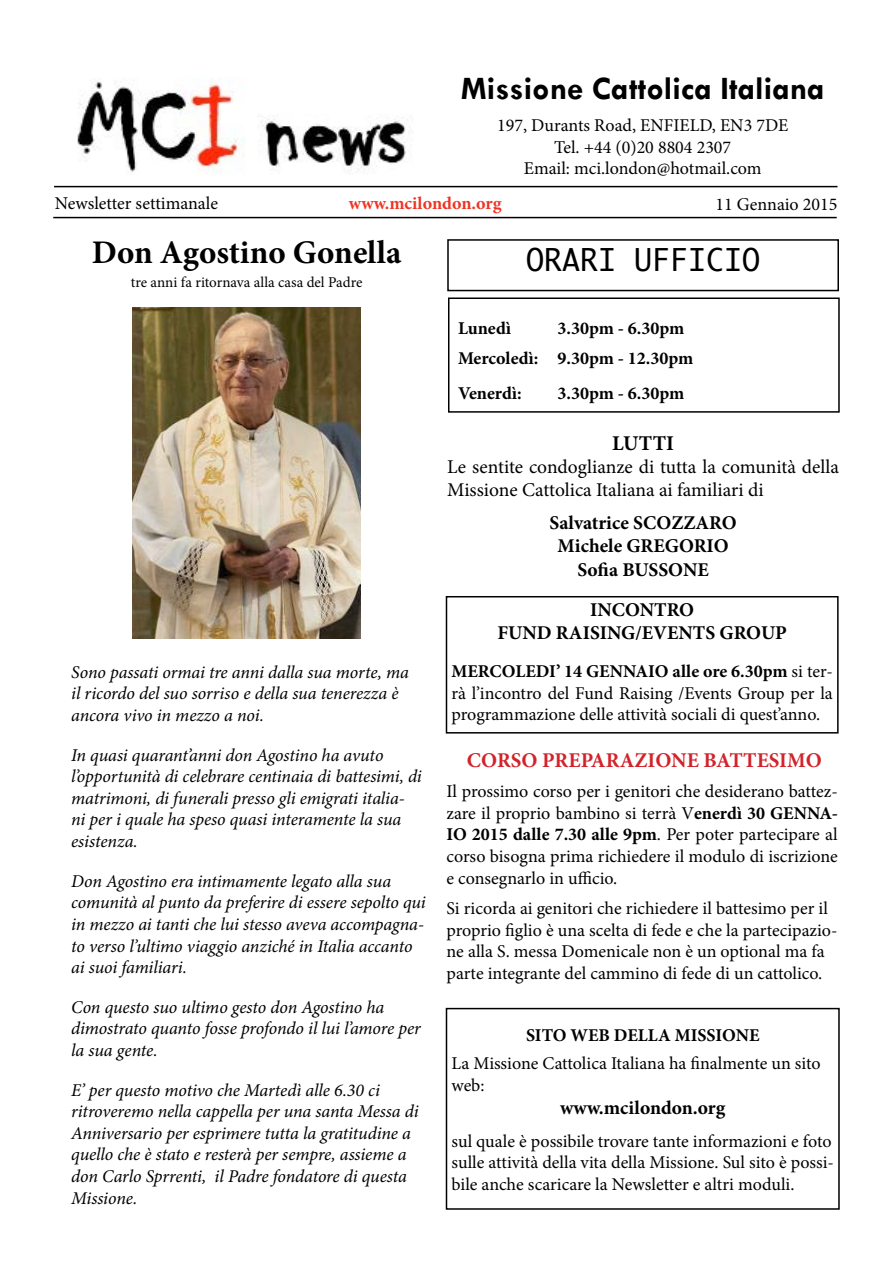
<style>
.page{position:relative;width:893px;height:1263px;background:#fff}
.page>*{position:absolute;margin:0;border:0;box-sizing:border-box;transform-origin:0 0}
.t1{font:700 33px "Tw Cen";color:#000}
.t2{font:700 33px "Minion Pro";color:#000}
.t3{font:30px "Monaco";color:#000}
.t4{font:700 21px "Minion Pro";color:#d2232a}
.t5{font:700 21px "Minion Pro";letter-spacing:.005em;color:#000}
.t6{font:700 19.5px/23.4px "Minion Pro";color:#000;text-align:center}
.t7{font:19.5px/23.4px "Minion Pro";color:#000}
.t8{font:18px/21.6px "Minion Pro";color:#000}
.t9{font:italic 18px/21.6px "Minion Pro";letter-spacing:-.01em;color:#000}
.t10{font:700 18px/30.6px "Minion Pro";color:#000}
.t11{font:700 18px "Minion Pro";color:#ee3524}
.t12{font:15px "Minion Pro";color:#000}
.s1{font-weight:700}
</style>
<div class="page">
<img style="left:77px;top:81px;width:336px;height:93px">
<hr style="left:53px;top:217px;width:784px;height:1px;background:#000">
<hr style="left:54px;top:186px;width:783px;height:1px;background:#000">
<div style="left:446px;top:596px;width:393px;height:137px;border:2px solid #000"></div>
<div style="left:446px;top:1008px;width:394px;height:202px;border:2px solid #000"></div>
<img style="left:132px;top:308px;width:229px;height:331px">
<div style="left:447px;top:239px;width:392px;height:52px;border:2px solid #000"></div>
<div style="left:448px;top:297px;width:392px;height:116px;border:2px solid #000"></div>
<h1 class="t1" style="left:461px;top:69px;width:365px">Missione Cattolica Italiana</h1>
<p class="t8" style="left:497px;top:115px;width:293px;text-align:center">197, Durants Road, ENFIELD, EN3 7DE<br>Tel. +44 (0)20 8804 2307<br>Email: mci.london@hotmail.com</p>
<p class="t8" style="left:55px;top:193px;width:165px">Newsletter settimanale</p>
<p class="t11" style="left:349px;top:191px;width:154px">www.mcilondon.org</p>
<p class="t8" style="left:715px;top:194px;width:124px">11 Gennaio 2015</p>
<h1 class="t2" style="left:92px;top:229px;width:311px">Don Agostino Gonella</h1>
<p class="t12" style="left:131px;top:272px;width:233px">tre anni fa ritornava alla casa del Padre</p>
<p class="t9" style="left:71px;top:661px;width:339px">Sono passati ormai tre anni dalla sua morte, ma il ricordo del suo sorriso e della sua tenerezza è ancora vivo in mezzo a noi.</p>
<p class="t9" style="left:71px;top:744px;width:352px">In quasi quarant’anni don Agostino ha avuto l’opportunità di celebrare centinaia di battesimi, di matrimoni, di funerali presso gli emigrati italia&shy;ni per i quale ha speso quasi interamente la sua esistenza.</p>
<p class="t9" style="left:71px;top:870px;width:356px">Don Agostino era intimamente legato alla sua comunità al punto da preferire di essere sepolto qui in mezzo ai tanti che lui stesso aveva accompagna&shy;to verso l’ultimo viaggio anziché in Italia accanto ai suoi familiari.</p>
<p class="t9" style="left:71px;top:996px;width:351px">Con questo suo ultimo gesto don Agostino ha dimostrato quanto fosse profondo il lui l’amore per la sua gente.</p>
<p class="t9" style="left:71px;top:1079px;width:349px">E’ per questo motivo che Martedì alle 6.30 ci ritroveremo nella cappella per una santa Messa di Anniversario per esprimere tutta la gratitudine a quello che è stato e resterà per sempre, assieme a don Carlo Sprrenti, il Padre fondatore di questa Missione.</p>
<h2 class="t3" style="left:526px;top:234px;width:235px">ORARI UFFICIO</h2>
<p class="t10" style="left:458px;top:312px;width:55px">Lunedì</p>
<p class="t10" style="left:458px;top:312px;width:237px;text-indent:100px">3.30pm - 6.30pm<br>Mercoledì: 9.30pm - 12.30pm</p>
<p class="t10" style="left:458px;top:377px;width:65px">Venerdì:</p>
<p class="t10" style="left:557px;top:377px;width:128px">3.30pm - 6.30pm</p>
<p class="t5" style="left:612px;top:428px;width:63px">LUTTI</p>
<p class="t7" style="left:447px;top:455px;width:393px">Le sentite condoglianze di tutta la comunità della<br>Missione Cattolica Italiana ai familiari di</p>
<p class="t6" style="left:549px;top:511px;width:189px">Salvatrice SCOZZARO<br>Michele GREGORIO<br>Sofia BUSSONE</p>
<p class="t6" style="left:497px;top:598px;width:291px">INCONTRO<br>FUND RAISING/EVENTS GROUP</p>
<p class="t8" style="left:451px;top:661px;width:383px;text-align:justify"><span class="s1">MERCOLEDI’ 14 GENNAIO alle ore 6.30pm</span> si ter&shy;rà l’incontro del Fund Raising /Events Group per la programmazione delle attività sociali di quest’anno.</p>
<p class="t4" style="left:467px;top:745px;width:356px">CORSO PREPARAZIONE BATTESIMO</p>
<p class="t8" style="left:446px;top:781px;width:393px;text-align:justify">Il prossimo corso per i genitori che desiderano battez&shy;zare il proprio bambino si terrà V<span class="s1">enerdì 30 GENNA-IO 2015 dalle 7.30 alle 9pm</span>. Per poter partecipare al corso bisogna prima richiedere il modulo di iscrizione e consegnarlo in ufficio.</p>
<p class="t8" style="left:446px;top:898px;width:393px">Si ricorda ai genitori che richiedere il battesimo per il proprio figlio è una scelta di fede e che la partecipazio&shy;ne alla S. messa Domenicale non è un optional ma fa parte integrante del cammino di fede di un cattolico.</p>
<p class="t10" style="left:526px;top:1019px;width:235px">SITO WEB DELLA MISSIONE</p>
<p class="t8" style="left:451px;top:1053px;width:371px">La Missione Cattolica Italiana ha finalmente un sito web:</p>
<p class="t6" style="left:560px;top:1096px;width:167px">www.mcilondon.org</p>
<p class="t8" style="left:451px;top:1130px;width:384px">sul quale è possibile trovare tante informazioni e foto sulle attività della vita della Missione. Sul sito è possi&shy;bile anche scaricare la Newsletter e altri moduli.</p>
</div>
